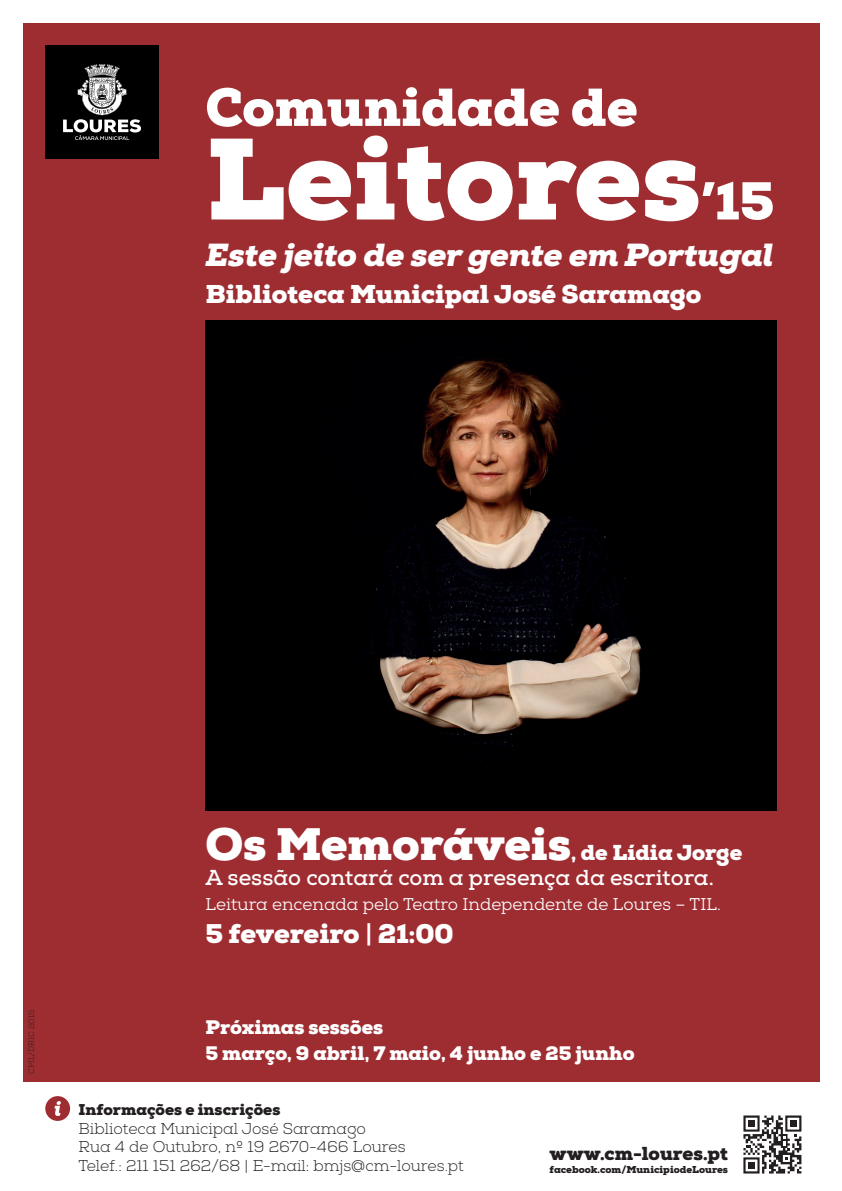
<style>
.page{position:relative;width:842px;height:1191px;background:#fff}
.page>*{position:absolute;margin:0;border:0;box-sizing:border-box;transform-origin:0 0}
.t1{font:900 115.5px "Nexa Slab";color:#fff}
.t2{font:900 53.3px "Nexa Slab";color:#fff}
.t3{font:italic 900 31.9px "Nexa Slab";color:#fff}
.t4{font:900 27px "Nexa Slab";color:#fff}
.t5{font:900 25.8px "Nexa Slab";color:#fff}
.t6{font:700 21.6px/25px "Nexa Slab";color:#fff}
.t7{font:900 19.6px/25.8px "Nexa Slab";color:#fff}
.t8{font:900 18.7px "Nexa Slab";color:#231f20}
.t9{font:17px "Nexa Slab";color:#fff}
.t10{font:300 15.6px/18.8px "Nexa Slab";color:#231f20}
.t11{font:900 15.6px "Nexa Slab";color:#231f20}
.t12{font:900 10px "Nexa Slab";color:#231f20}
.t13{font:300 8px "Nexa Slab";color:#231f20}
.s1{font-size:53.3px}
.s2{font-weight:900;font-size:45.4px}
.s3{font-weight:900}
.s4{font-weight:700}
</style>
<div class="page">
<div style="left:23px;top:23px;width:796px;height:1059px;background:#9e2d32"></div>
<div style="left:45px;top:45px;width:114px;height:114px;background:#000"></div>
<svg style="left:63px;top:64px;width:78px;height:76px"></svg>
<svg style="left:743px;top:1115px;width:59px;height:59px"></svg>
<div style="left:748px;top:1162px;width:7px;height:6px;background:#231f20"></div>
<div style="left:748px;top:1120px;width:7px;height:7px;background:#231f20"></div>
<div style="left:790px;top:1120px;width:7px;height:7px;background:#231f20"></div>
<div style="left:45px;top:1096px;width:25px;height:25px;background:#9e2d32;border-radius:50%"></div>
<svg style="left:54px;top:1101px;width:7px;height:15px"></svg>
<img style="left:206px;top:320px;width:570px;height:490px">
<h2 class="t2" style="left:205px;top:73px;width:434px">Comunidade de</h2>
<h1 class="t1" style="left:206px;top:106px;width:570px">Leitores<span class="s1">’15</span></h1>
<h3 class="t3" style="left:206px;top:235px;width:569px">Este jeito de ser gente em Portugal</h3>
<h3 class="t5" style="left:206px;top:277px;width:497px">Biblioteca Municipal José Saramago</h3>
<p class="t13" style="left:27px;top:1073px;width:65px;rotate:-90deg">CML/DRIC 2015</p>
<h3 class="t6" style="left:206px;top:840px;width:538px"><span class="s2">Os Memoráveis</span><span class="s3">, de Lídia Jorge<br></span>A sessão contará com a presença da escritora.</h3>
<p class="t9" style="left:206px;top:894px;width:517px">Leitura encenada pelo Teatro Independente de Loures – TIL.</p>
<h3 class="t4" style="left:206px;top:916px;width:250px">5 fevereiro <span class="s4">|</span> 21:00</h3>
<p class="t7" style="left:206px;top:1014px;width:431px">Próximas sessões<br>5 março, 9 abril, 7 maio, 4 junho e 25 junho</p>
<p class="t11" style="left:79px;top:1099px;width:203px">Informações e inscrições</p>
<p class="t10" style="left:79px;top:1119px;width:387px">Biblioteca Municipal José Saramago<br>Rua 4 de Outubro, nº 19 2670-466 Loures<br>Telef.: 211 151 262/68 | E-mail: bmjs@cm-loures.pt</p>
<p class="t8" style="left:550px;top:1141px;width:180px">www.cm-loures.pt</p>
<p class="t12" style="left:550px;top:1163px;width:180px">facebook.com/MunicipiodeLoures</p>
</div>
